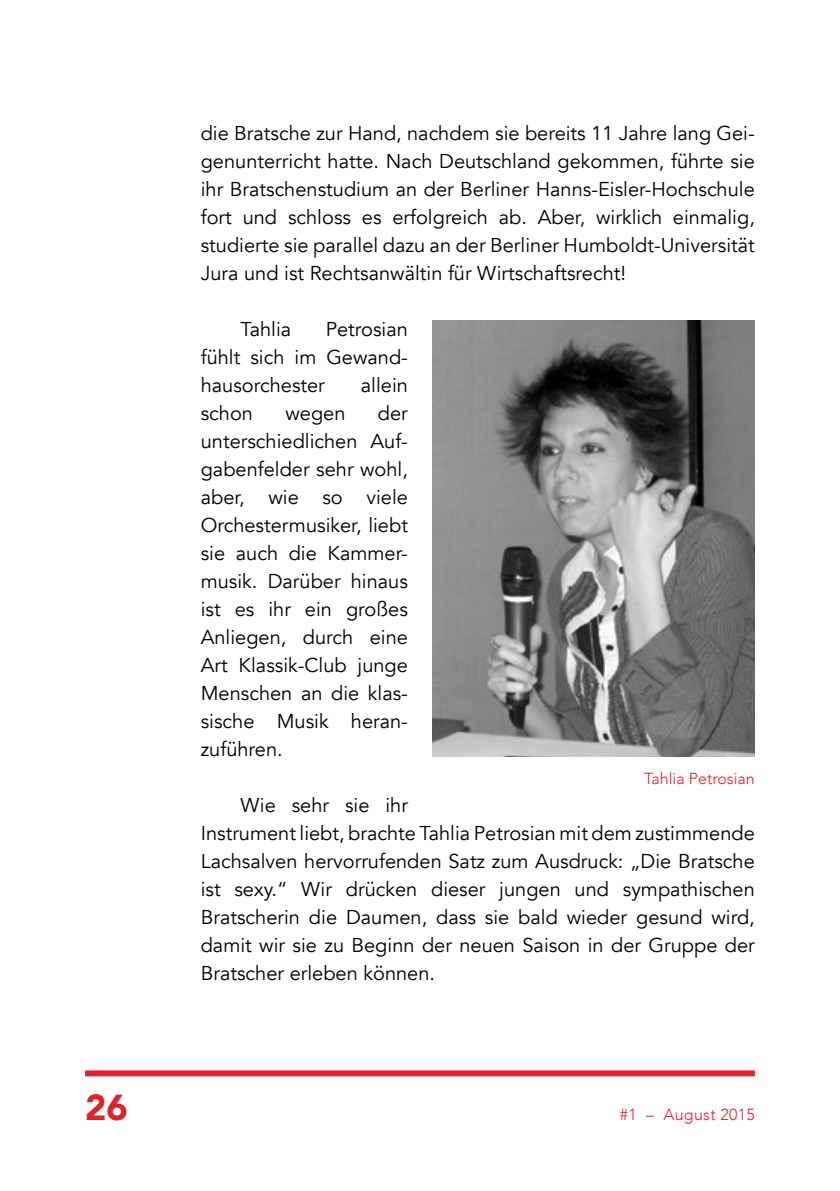
<style>
.page{position:relative;width:840px;height:1191px;background:#fff}
.page>*{position:absolute;margin:0;border:0;box-sizing:border-box;transform-origin:0 0}
.t1{font:900 36px "Avenir";color:#dd232e}
.t2{font:20px/28px "Avenir";color:#000;text-align:justify}
.t3{font:300 16px "Avenir";color:#dd232e}
.t4{font:300 16px "Avenir";letter-spacing:.02em;color:#dd232e}
</style>
<div class="page">
<div style="left:85px;top:1070px;width:669px;height:6px;background:#dd232e"></div>
<img style="left:432px;top:320px;width:322px;height:436px">
<h1 class="t1" style="left:85px;top:1077px;width:44px">26</h1>
<p class="t2" style="left:201px;top:119px;width:555px">die Bratsche zur Hand, nachdem sie bereits 11 Jahre lang Gei&shy;genunterricht hatte. Nach Deutschland gekommen, führte sie ihr Bratschenstudium an der Berliner Hanns-Eisler-Hochschule fort und schloss es erfolgreich ab. Aber, wirklich einmalig, studierte sie parallel dazu an der Berliner Humboldt-Universität Jura und ist Rechtsanwältin für Wirtschaftsrecht!</p>
<p class="t2" style="left:240px;top:315px;width:52px">Tahlia</p>
<p class="t2" style="left:201px;top:315px;width:208px;text-indent:125px">Petrosian fühlt sich im Gewand&shy;hausorchester</p>
<p class="t2" style="left:361px;top:371px;width:49px">allein</p>
<p class="t2" style="left:201px;top:399px;width:208px;text-indent:177px">der unterschiedlichen Auf&shy;gabenfelder sehr wohl, aber, wie so viele Orchestermusiker, liebt sie auch die Kammer&shy;musik. Darüber hinaus ist es ihr ein großes Anliegen, durch eine Art Klassik-Club junge Menschen an die klas&shy;sische Musik heran&shy;zuführen.</p>
<p class="t2" style="left:201px;top:399px;width:54px">schon</p>
<p class="t2" style="left:285px;top:399px;width:62px">wegen</p>
<p class="t3" style="left:643px;top:769px;width:112px">Tahlia Petrosian</p>
<p class="t2" style="left:201px;top:791px;width:555px;text-align:left;text-indent:40px">Wie sehr sie ihr<br>Instrument liebt, brachte Tahlia Petrosian mit dem zustimmende Lachsalven hervorrufenden Satz zum Ausdruck: „Die Bratsche ist sexy.“ Wir drücken dieser jungen und sympathischen Bratscherin die Daumen, dass sie bald wieder gesund wird, damit wir sie zu Beginn der neuen Saison in der Gruppe der Bratscher erleben können.</p>
<p class="t4" style="left:619px;top:1105px;width:136px">#1 – August 2015</p>
</div>
